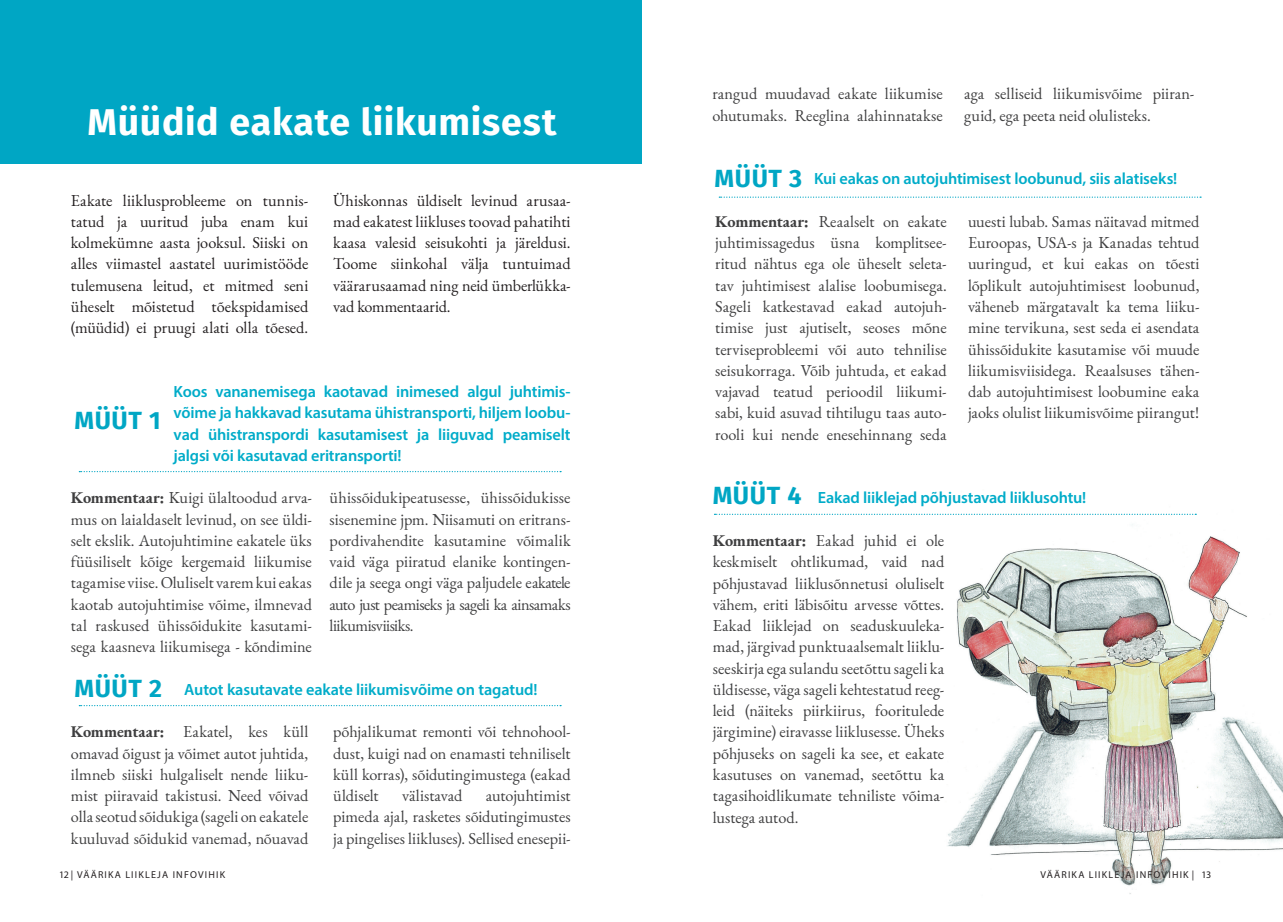
<style>
.page{position:relative;width:1283px;height:922px;background:#fff}
.page>*{position:absolute;margin:0;border:0;box-sizing:border-box;transform-origin:0 0}
.t1{font:700 37.5px "Fira Sans";letter-spacing:.015em;color:#fff}
.t2{font:700 25px "Fira Sans";letter-spacing:.025em;color:#00a6c4}
.t3{font:16.25px/21.2px "EB Garamond";color:#3e3e3f;text-align:justify}
.t4{font:16.25px/21.2px "EB Garamond";color:#231f20;text-align:justify}
.t5{font:600 16.25px/21.2px "Myriad Pro";letter-spacing:-.01em;color:#00acc9;text-align:justify}
.t6{font:10px "Myriad Pro";letter-spacing:.12em;color:#231f20}
.s1{font-weight:700}
.s2{font-family:"Fira Sans";font-weight:700;font-size:25px;color:#00a6c4}
</style>
<div class="page">
<img style="left:947px;top:513px;width:336px;height:381px">
<div style="left:0;top:0;width:641px;height:163px;background:#00a6c4"></div>
<svg style="left:714px;top:513px;width:482px;height:2px"></svg>
<svg style="left:719px;top:196px;width:482px;height:2px"></svg>
<svg style="left:79px;top:705px;width:482px;height:1px"></svg>
<svg style="left:79px;top:471px;width:482px;height:1px"></svg>
<h1 class="t1" style="left:88px;top:90px;width:470px">Müüdid eakate liikumisest</h1>
<p class="t4" style="left:71px;top:189px;width:239px">Eakate liiklusprobleeme on tunnis&shy;tatud ja uuritud juba enam kui kolmekümne aasta jooksul. Siiski on alles viimastel aastatel uurimistööde tulemusena leitud, et mitmed seni üheselt mõistetud tõekspidamised (müüdid) ei pruugi alati olla tõesed.</p>
<p class="t4" style="left:333px;top:189px;width:239px">Ühiskonnas üldiselt levinud arusaa&shy;mad eakatest liikluses toovad pahatihti kaasa valesid seisukohti ja järeldusi.<br>Toome siinkohal välja tuntuimad väärarusaamad ning neid ümberlükka&shy;vad kommentaarid.</p>
<h2 class="t2" style="left:74px;top:398px;width:88px">MÜÜT 1</h2>
<p class="t5" style="left:174px;top:380px;width:398px">Koos vananemisega kaotavad inimesed algul juhtimis&shy;võime ja hakkavad kasutama ühistransporti, hiljem loobu&shy;vad ühistranspordi kasutamisest ja liiguvad peamiselt jalgsi või kasutavad eritransporti!</p>
<p class="t3" style="left:71px;top:487px;width:242px"><span class="s1">Kommentaar:</span> Kuigi ülaltoodud arva&shy;mus on laialdaselt levinud, on see üldi&shy;selt ekslik. Autojuhtimine eakatele üks füüsiliselt kõige kergemaid liikumise tagamise viise. Oluliselt varem kui eakas kaotab autojuhtimise võime, ilmnevad tal raskused ühissõidukite kasutami&shy;sega kaasneva liikumisega - kõndimine</p>
<p class="t3" style="left:330px;top:487px;width:242px">ühissõidukipeatusesse, ühissõidukisse sisenemine jpm. Niisamuti on eritrans&shy;pordivahendite kasutamine võimalik vaid väga piiratud elanike kontingen&shy;dile ja seega ongi väga paljudele eakatele auto just peamiseks ja sageli ka ainsamaks liikumisviisiks.</p>
<h2 class="t2" style="left:74px;top:667px;width:89px">MÜÜT 2</h2>
<p class="t5" style="left:184px;top:678px;width:355px">Autot kasutavate eakate liikumisvõime on tagatud!</p>
<p class="t3" style="left:71px;top:721px;width:239px"><span class="s1">Kommentaar:</span> Eakatel, kes küll omavad õigust ja võimet autot juhtida, ilmneb siiski hulgaliselt nende liiku&shy;mist piiravaid takistusi. Need võivad olla seotud sõidukiga (sageli on eakatele kuuluvad sõidukid vanemad, nõuavad</p>
<p class="t3" style="left:333px;top:721px;width:239px">põhjalikumat remonti või tehnohool&shy;dust, kuigi nad on enamasti tehniliselt küll korras), sõidutingimustega (eakad üldiselt</p>
<p class="t3" style="left:333px;top:785px;width:239px;text-indent:153px">autojuhtimist pimeda ajal, rasketes sõidutingimustes ja pingelises liikluses). Sellised enesepii-</p>
<p class="t3" style="left:402px;top:785px;width:62px">välistavad</p>
<p class="t3" style="left:712px;top:83px;width:232px">rangud muudavad eakate liikumise ohutumaks. Reeglina alahinnatakse</p>
<p class="t3" style="left:964px;top:83px;width:232px">aga selliseid liikumisvõime piiran&shy;guid, ega peeta neid olulisteks.</p>
<p class="t5" style="left:714px;top:168px;width:464px"><span class="s2">MÜÜT 3</span> Kui eakas on autojuhtimisest loobunud, siis alatiseks!</p>
<p class="t3" style="left:715px;top:211px;width:233px"><span class="s1">Kommentaar:</span> Reaalselt on eakate juhtimissagedus üsna komplitsee&shy;ritud nähtus ega ole üheselt seleta&shy;tav juhtimisest alalise loobumisega.<br>Sageli katkestavad eakad autojuh&shy;timise just ajutiselt, seoses mõne terviseprobleemi või auto tehnilise seisukorraga. Võib juhtuda, et eakad vajavad teatud perioodil liikumi&shy;sabi, kuid asuvad tihtilugu taas auto&shy;rooli kui nende enesehinnang seda</p>
<p class="t3" style="left:968px;top:211px;width:233px">uuesti lubab. Samas näitavad mitmed Euroopas, USA-s ja Kanadas tehtud uuringud, et kui eakas on tõesti lõplikult autojuhtimisest loobunud, väheneb märgatavalt ka tema liiku&shy;mine tervikuna, sest seda ei asendata ühissõidukite kasutamise või muude liikumisviisidega. Reaalsuses tähen&shy;dab autojuhtimisest loobumine eaka jaoks olulist liikumisvõime piirangut!</p>
<h2 class="t2" style="left:713px;top:474px;width:90px">MÜÜT 4</h2>
<p class="t5" style="left:818px;top:486px;width:270px">Eakad liiklejad põhjustavad liiklusohtu!</p>
<p class="t3" style="left:713px;top:530px;width:233px"><span class="s1">Kommentaar:</span> Eakad juhid ei ole keskmiselt ohtlikumad, vaid nad põhjustavad liiklusõnnetusi oluliselt vähem, eriti läbisõitu arvesse võttes.<br>Eakad liiklejad on seaduskuuleka&shy;mad, järgivad punktuaalsemalt liiklu&shy;seeskirja ega sulandu seetõttu sageli ka üldisesse, väga sageli kehtestatud reeg&shy;leid (näiteks piirkiirus, fooritulede järgimine) eiravasse liiklusesse. Üheks põhjuseks on sageli ka see, et eakate kasutuses on vanemad, seetõttu ka tagasihoidlikumate tehniliste võima&shy;lustega autod.</p>
<p class="t6" style="left:59px;top:867px;width:168px">12 | VÄÄRIKA LIIKLEJA INFOVIHIK</p>
<p class="t6" style="left:1040px;top:867px;width:172px">VÄÄRIKA LIIKLEJA INFOVIHIK | 13</p>
</div>
